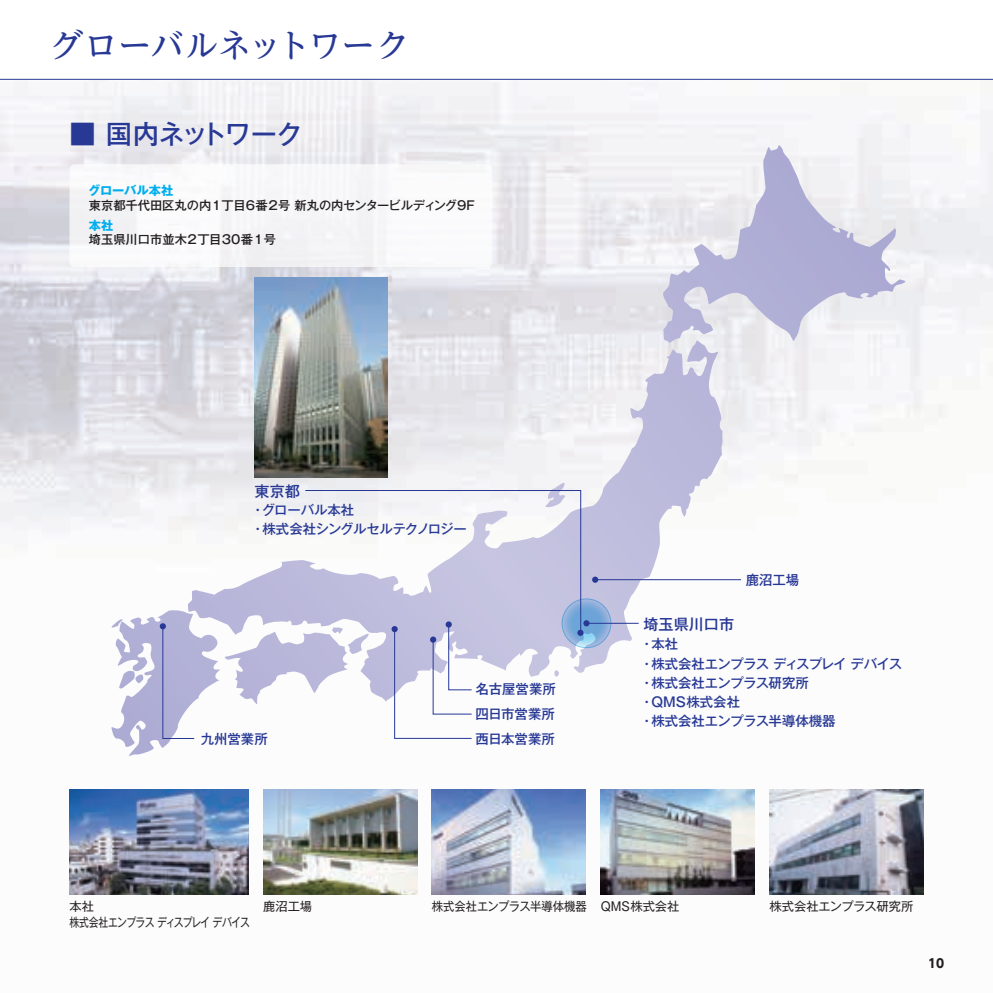
<style>
.page{position:relative;width:993px;height:993px;background:#fff}
.page>*{position:absolute;margin:0;border:0;box-sizing:border-box;transform-origin:0 0}
.t1{font:500 33.25px "UD Reimin Pro";color:#273895}
.t2{font:500 26.25px "Gothic MB101 Pro";letter-spacing:-.04em;color:#273895}
.t3{font:500 15.05px "Gothic MB101 Pro";color:#273895}
.t4{font:500 13.3px/19.2px "Gothic MB101 Pro";color:#273895}
.t5{font:500 13.3px/19.1px "Gothic MB101 Pro";letter-spacing:-.02em;color:#273895}
.t6{font:500 12.25px "Gothic MB101 Pro";color:#231f20}
.t7{font:12.25px/15.8px "Gothic MB101 Pro";letter-spacing:-.065em;color:#231f20}
.t8{font:12.25px "Gothic MB101 Pro";letter-spacing:-.01em;color:#231f20;scale:.92 1}
.t9{font:12.25px "Gothic MB101 Pro";letter-spacing:-.01em;color:#231f20}
.t10{font:700 12.25px "Gothic MB101 Pro";color:#00aeef}
.t11{font:700 12.25px "UD Shin Go Pro";color:#231f20}
</style>
<div class="page">
<img style="left:0;top:80px;width:992px;height:815px">
<svg style="left:188px;top:340px;width:534px;height:361px"></svg>
<svg style="left:553px;top:669px;width:6px;height:7px"></svg>
<svg style="left:197px;top:340px;width:525px;height:256px"></svg>
<svg style="left:544px;top:482px;width:21px;height:7px"></svg>
<svg style="left:660px;top:145px;width:245px;height:198px"></svg>
<svg style="left:561px;top:598px;width:49px;height:49px"></svg>
<div style="left:561px;top:598px;width:50px;height:50px;border:1px solid #89d6f7;border-radius:50%"></div>
<div style="left:69px;top:164px;width:423px;height:103px;background:#f8f8fa;border-radius:5px"></div>
<svg style="left:111px;top:610px;width:258px;height:145px"></svg>
<svg style="left:304px;top:489px;width:277px;height:145px"></svg>
<hr style="left:586px;top:622px;width:52px;height:1px;background:#273895">
<hr style="left:595px;top:579px;width:145px;height:1px;background:#273895">
<svg style="left:591px;top:576px;width:7px;height:6px"></svg>
<svg style="left:393px;top:623px;width:79px;height:116px"></svg>
<svg style="left:577px;top:620px;width:12px;height:15px"></svg>
<svg style="left:391px;top:625px;width:7px;height:7px"></svg>
<div style="left:159px;top:623px;width:7px;height:6px;background:#273895;border-radius:50%"></div>
<img style="left:69px;top:788px;width:179px;height:105px">
<img style="left:263px;top:788px;width:154px;height:105px">
<img style="left:432px;top:788px;width:153px;height:105px">
<img style="left:600px;top:788px;width:154px;height:105px">
<img style="left:769px;top:788px;width:154px;height:105px">
<img style="left:254px;top:278px;width:133px;height:199px">
<hr style="left:0;top:79px;width:992px;height:1px;background:#273895">
<h1 class="t1" style="left:50px;top:18px;width:361px">グローバルネットワーク</h1>
<h2 class="t2" style="left:69px;top:112px;width:234px">■ 国内ネットワーク</h2>
<p class="t10" style="left:88px;top:180px;width:86px">グローバル本社</p>
<p class="t6" style="left:89px;top:195px;width:387px">東京都千代田区丸の内1丁目6番2号 新丸の内センタービルディング9F</p>
<p class="t10" style="left:89px;top:215px;width:26px">本社</p>
<p class="t6" style="left:89px;top:229px;width:188px">埼玉県川口市並木2丁目30番1号</p>
<p class="t3" style="left:254px;top:479px;width:47px">東京都</p>
<p class="t5" style="left:251px;top:498px;width:217px">・グローバル本社<br>・株式会社シングルセルテクノロジー</p>
<p class="t4" style="left:475px;top:677px;width:82px">名古屋営業所</p>
<p class="t4" style="left:475px;top:702px;width:81px">四日市営業所</p>
<p class="t4" style="left:201px;top:727px;width:68px">九州営業所</p>
<p class="t4" style="left:475px;top:727px;width:81px">西日本営業所</p>
<p class="t4" style="left:745px;top:568px;width:55px">鹿沼工場</p>
<p class="t3" style="left:643px;top:611px;width:92px">埼玉県川口市</p>
<p class="t4" style="left:640px;top:632px;width:264px">・本社<br>・株式会社エンプラス ディスプレイ デバイス・株式会社エンプラス研究所<br>・QMS株式会社<br>・株式会社エンプラス半導体機器</p>
<p class="t7" style="left:69px;top:896px;width:182px">本社<br>株式会社エンプラス ディスプレイ デバイス</p>
<p class="t9" style="left:263px;top:896px;width:50px">鹿沼工場</p>
<p class="t8" style="left:432px;top:896px;width:270px">株式会社エンプラス半導体機器 QMS株式会社</p>
<p class="t9" style="left:769px;top:896px;width:145px">株式会社エンプラス研究所</p>
<p class="t11" style="left:927px;top:953px;width:18px">10</p>
</div>
